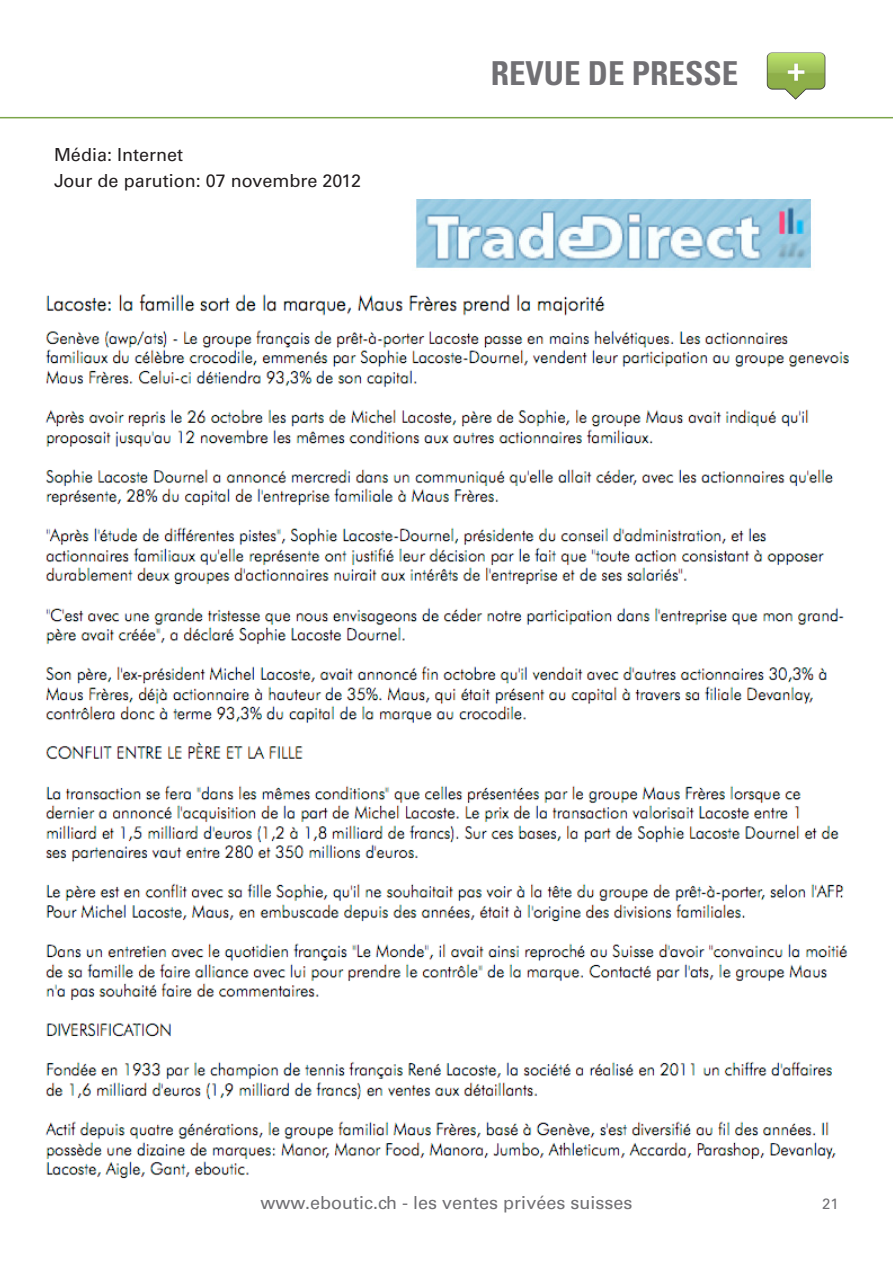
<style>
.page{position:relative;width:893px;height:1263px;background:#fff}
.page>*{position:absolute;margin:0;border:0;box-sizing:border-box;transform-origin:0 0}
.t1{font:700 condensed 33px "Univers LT Std";color:#717074}
.t2{font:18px/25.5px "Univers LT Std";color:#231f20}
.t3{font:18px "Univers LT Std";color:#717074}
.t4{font:15px "Univers LT Std";color:#717074}
</style>
<div class="page">
<img style="left:766px;top:52px;width:60px;height:48px">
<hr style="left:0;top:117px;width:893px;height:1px;background:#7ba549">
<img style="left:45px;top:294px;width:804px;height:885px">
<img style="left:416px;top:200px;width:395px;height:68px">
<p class="t2" style="left:54px;top:142px;width:309px">Média: Internet<br>Jour de parution: 07 novembre 2012</p>
<h1 class="t1" style="left:491px;top:53px;width:249px">REVUE DE PRESSE</h1>
<p class="t3" style="left:260px;top:1192px;width:374px">www.eboutic.ch - les ventes privées suisses</p>
<p class="t4" style="left:822px;top:1194px;width:18px">21</p>
</div>
